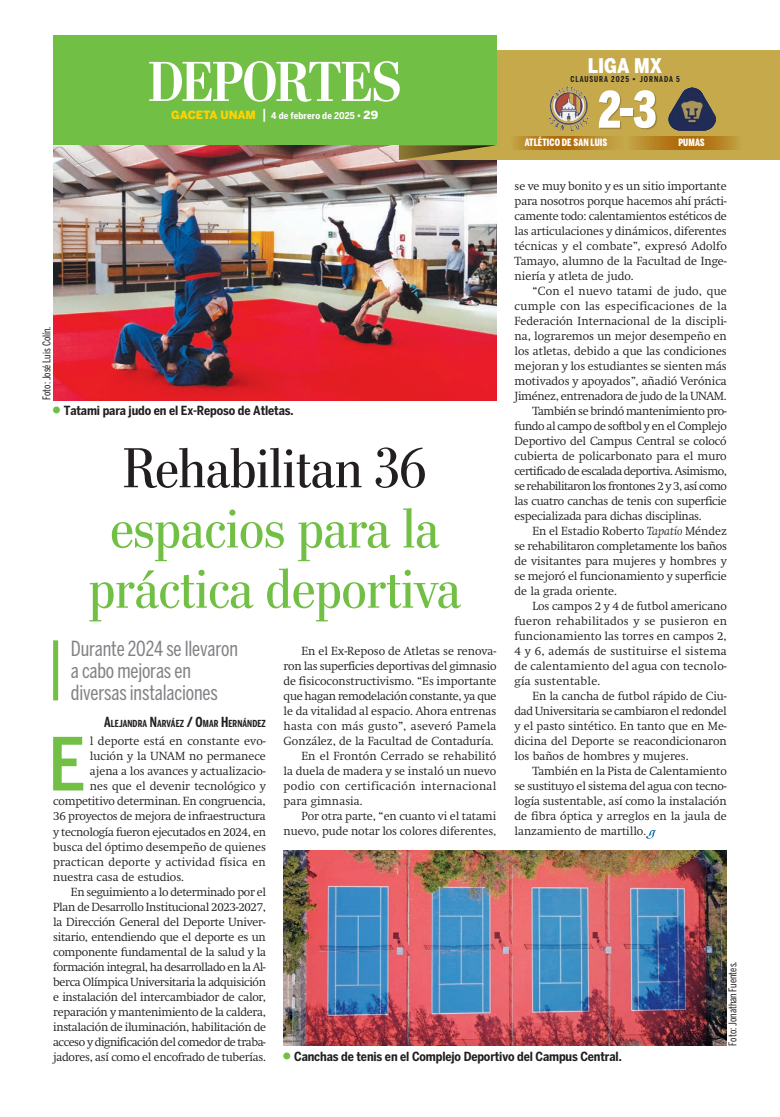
<style>
.page{position:relative;width:780px;height:1117px;background:#fff}
.page>*{position:absolute;margin:0;border:0;box-sizing:border-box;transform-origin:0 0}
.t1{font:500 72.38px "Benton Sans Cond";color:#71bf44}
.t2{font:56.25px/60.1px "Stilson";color:#71bf44;text-align:center}
.t3{font:56.25px "Stilson";color:#231f20}
.t4{font:700 56.25px "Stilson";letter-spacing:-.01em;color:#fff}
.t5{font:900 50px "Benton Sans Comp";color:#fff}
.t6{font:20.62px/21.9px "Benton Sans Comp";letter-spacing:-.01em;color:#808285}
.t7{font:900 20px "Benton Sans Cond";letter-spacing:-.005em;color:#fff}
.t8{font:700 12.5px "Benton Sans Cond";letter-spacing:-.01em;color:#231f20}
.t9{font:300 11.62px/15px "Swift";letter-spacing:-.005em;color:#231f20;text-align:justify}
.t10{font:300 11.62px "Swift";letter-spacing:-.025em;color:#231f20}
.t11{font:300 11.62px "Swift";letter-spacing:-.03em;color:#231f20}
.t12{font:300 11.62px "Swift";letter-spacing:.02em;color:#231f20}
.t13{font:300 11.62px "Swift";letter-spacing:.015em;color:#231f20}
.t14{font:300 11.62px "Swift";letter-spacing:-.04em;color:#231f20}
.t15{font:300 11.62px "Swift";letter-spacing:-.035em;color:#231f20}
.t16{font:300 11.62px "Swift";letter-spacing:.035em;color:#231f20}
.t17{font:300 11.62px "Swift";letter-spacing:.025em;color:#231f20}
.t18{font:10.62px "Benton Sans Comp";color:#231f20}
.t19{font:900 10px "Benton Sans Comp";letter-spacing:.01em;color:#fff}
.t20{font:700 9.62px "Benton Sans Comp";letter-spacing:.01em;color:#231f20}
.t21{font:700 9.38px "Benton Sans Cond";letter-spacing:.01em;color:#fff}
.t22{font:700 8.12px "Benton Sans Comp";letter-spacing:.115em;color:#231f20}
.s1{font-family:"Benton Sans";font-weight:900;font-size:11.25px;color:#fed304}
.s2{font-weight:500;font-size:13.75px}
.s3{font-family:"Benton Sans";font-weight:900}
.s4{font-family:"Benton Sans";font-weight:900;font-size:11.25px}
.s5{font-style:italic}
.s6{font-size:13.75px}
</style>
<div class="page">
<img style="left:53px;top:145px;width:443px;height:255px">
<div style="left:399px;top:50px;width:380px;height:110px;background:#c5a94a"></div>
<div style="left:53px;top:35px;width:443px;height:110px;background:#71bf44"></div>
<div style="left:53px;top:640px;width:5px;height:60px;background:#71bf44"></div>
<div style="left:599px;top:90px;width:58px;height:40px;background:#231f20;opacity:.3"></div>
<img style="left:549px;top:86px;width:40px;height:44px">
<svg style="left:516px;top:136px;width:96px;height:13px"></svg>
<svg style="left:633px;top:136px;width:104px;height:13px"></svg>
<svg style="left:399px;top:145px;width:97px;height:15px"></svg>
<img style="left:668px;top:87px;width:47px;height:44px">
<img style="left:283px;top:850px;width:443px;height:195px">
<svg style="left:646px;top:830px;width:10px;height:8px"></svg>
<h2 class="t4" style="left:148px;top:48px;width:254px">DEPORTES</h2>
<p class="t21" style="left:171px;top:110px;width:208px"><span class="s1">GACETA UNAM</span> <span class="s2">|</span> 4 de febrero de 2025 <span class="s3">•</span> <span class="s4">29</span></p>
<h3 class="t7" style="left:588px;top:54px;width:76px">LIGA MX</h3>
<p class="t22" style="left:570px;top:74px;width:111px">CLAUSURA 2025 <span class="s3">•</span> JORNADA 5</p>
<h3 class="t5" style="left:598px;top:80px;width:60px">2-3</h3>
<p class="t19" style="left:524px;top:137px;width:84px">ATLÉTICO DE SAN LUIS</p>
<p class="t19" style="left:678px;top:137px;width:28px">PUMAS</p>
<p class="t9" style="left:514px;top:178px;width:214px">se ve muy bonito y es un sitio importante para nosotros porque hacemos ahí prácti&shy;camente todo: calentamientos estéticos de las articulaciones y dinámicos, diferentes técnicas y el combate”, expresó Adolfo Tamayo, alumno de la Facultad de Inge&shy;niería y atleta de judo.</p>
<p class="t13" style="left:532px;top:284px;width:196px">“Con el nuevo tatami de judo, que</p>
<p class="t17" style="left:514px;top:299px;width:214px">cumple con las especificaciones de la</p>
<p class="t9" style="left:514px;top:313px;width:214px">Federación Internacional de la discipli-</p>
<p class="t9" style="left:514px;top:328px;width:214px">na, lograremos un mejor desempeño en</p>
<p class="t9" style="left:514px;top:343px;width:214px">los atletas, debido a que las condiciones</p>
<p class="t9" style="left:514px;top:358px;width:213px">mejoran y los estudiantes se sienten más</p>
<p class="t9" style="left:514px;top:373px;width:214px">motivados y apoyados”, añadió Verónica</p>
<p class="t10" style="left:514px;top:389px;width:214px">Jiménez, entrenadora de judo de la UNAM.</p>
<p class="t11" style="left:532px;top:404px;width:196px">También se brindó mantenimiento pro-</p>
<p class="t11" style="left:514px;top:419px;width:214px">fundo al campo de softbol y en el Complejo</p>
<p class="t9" style="left:514px;top:433px;width:214px">Deportivo del Campus Central se colocó</p>
<p class="t9" style="left:514px;top:448px;width:213px">cubierta de policarbonato para el muro</p>
<p class="t14" style="left:514px;top:464px;width:214px">certificado de escalada deportiva. Asimismo,</p>
<p class="t14" style="left:514px;top:479px;width:214px">se rehabilitaron los frontones 2 y 3, así como</p>
<p class="t9" style="left:514px;top:493px;width:214px">las cuatro canchas de tenis con superficie</p>
<p class="t9" style="left:514px;top:508px;width:189px">especializada para dichas disciplinas.</p>
<p class="t9" style="left:532px;top:523px;width:196px">En el Estadio Roberto <span class="s5">Tapatío</span> Méndez</p>
<p class="t9" style="left:514px;top:538px;width:214px">se rehabilitaron completamente los baños</p>
<p class="t9" style="left:514px;top:553px;width:214px">de visitantes para mujeres y hombres y</p>
<p class="t9" style="left:514px;top:568px;width:214px">se mejoró el funcionamiento y superficie</p>
<p class="t9" style="left:514px;top:583px;width:104px">de la grada oriente.</p>
<p class="t9" style="left:532px;top:598px;width:196px">Los campos 2 y 4 de futbol americano</p>
<p class="t12" style="left:514px;top:614px;width:214px">fueron rehabilitados y se pusieron en</p>
<p class="t9" style="left:514px;top:628px;width:214px">funcionamiento las torres en campos 2,</p>
<p class="t12" style="left:514px;top:644px;width:214px">4 y 6, además de sustituirse el sistema</p>
<p class="t13" style="left:514px;top:659px;width:214px">de calentamiento del agua con tecnolo-</p>
<p class="t12" style="left:514px;top:674px;width:87px">gía sustentable.</p>
<p class="t9" style="left:532px;top:688px;width:196px">En la cancha de futbol rápido de Ciu-</p>
<p class="t11" style="left:514px;top:704px;width:214px">dad Universitaria se cambiaron el redondel</p>
<p class="t9" style="left:514px;top:718px;width:214px">y el pasto sintético. En tanto que en Me-</p>
<p class="t9" style="left:514px;top:733px;width:214px">dicina del Deporte se reacondicionaron</p>
<p class="t9" style="left:514px;top:748px;width:175px">los baños de hombres y mujeres.</p>
<p class="t9" style="left:532px;top:763px;width:196px">También en la Pista de Calentamiento</p>
<p class="t9" style="left:514px;top:778px;width:214px">se sustituyo el sistema del agua con tecno-</p>
<p class="t9" style="left:514px;top:793px;width:213px">logía sustentable, así como la instalación</p>
<p class="t9" style="left:514px;top:808px;width:214px">de fibra óptica y arreglos en la jaula de</p>
<p class="t9" style="left:514px;top:823px;width:133px">lanzamiento de martillo.</p>
<p class="t18" style="left:40px;top:400px;width:75px;rotate:-90deg">Foto: José Luis Colín.</p>
<p class="t8" style="left:64px;top:403px;width:231px">Tatami para judo en el Ex-Reposo de Atletas.</p>
<h2 class="t3" style="left:123px;top:435px;width:305px">Rehabilitan 36</h2>
<h2 class="t2" style="left:89px;top:498px;width:373px">espacios para la práctica deportiva</h2>
<p class="t9" style="left:301px;top:643px;width:196px">En el Ex-Reposo de Atletas se renova-</p>
<p class="t9" style="left:283px;top:658px;width:214px">ron las superficies deportivas del gimnasio</p>
<p class="t9" style="left:283px;top:673px;width:214px">de fisicoconstructivismo. “Es importante</p>
<p class="t10" style="left:283px;top:689px;width:214px">que hagan remodelación constante, ya que</p>
<p class="t9" style="left:283px;top:703px;width:214px">le da vitalidad al espacio. Ahora entrenas</p>
<p class="t12" style="left:283px;top:719px;width:214px">hasta con más gusto”, aseveró Pamela</p>
<p class="t9" style="left:283px;top:733px;width:211px">González, de la Facultad de Contaduría.</p>
<p class="t9" style="left:301px;top:748px;width:196px">En el Frontón Cerrado se rehabilitó</p>
<p class="t9" style="left:283px;top:763px;width:214px">la duela de madera y se instaló un nuevo</p>
<p class="t16" style="left:283px;top:779px;width:214px">podio con certificación internacional</p>
<p class="t9" style="left:283px;top:793px;width:81px">para gimnasia.</p>
<p class="t9" style="left:301px;top:808px;width:196px">Por otra parte, “en cuanto vi el tatami</p>
<p class="t9" style="left:283px;top:823px;width:214px">nuevo, pude notar los colores diferentes,</p>
<h3 class="t6" style="left:71px;top:637px;width:169px">Durante 2024 se llevaron a cabo mejoras en diversas instalaciones</h3>
<p class="t20" style="left:104px;top:718px;width:163px"><span class="s6">A</span>LEJANDRA <span class="s6">N</span>ARVÁEZ <span class="s6">/ O</span>MAR <span class="s6">H</span>ERNÁNDEZ</p>
<h1 class="t1" style="left:48px;top:721px;width:39px">E</h1>
<p class="t9" style="left:90px;top:733px;width:177px">l deporte está en constante evo-</p>
<p class="t9" style="left:90px;top:748px;width:177px">lución y la UNAM no permanece</p>
<p class="t9" style="left:90px;top:763px;width:177px">ajena a los avances y actualizacio-</p>
<p class="t9" style="left:90px;top:778px;width:177px">nes que el devenir tecnológico y</p>
<p class="t9" style="left:53px;top:793px;width:214px">competitivo determinan. En congruencia,</p>
<p class="t9" style="left:53px;top:808px;width:214px">36 proyectos de mejora de infraestructura</p>
<p class="t10" style="left:53px;top:824px;width:214px">y tecnología fueron ejecutados en 2024, en</p>
<p class="t9" style="left:53px;top:838px;width:214px">busca del óptimo desempeño de quienes</p>
<p class="t13" style="left:53px;top:854px;width:214px">practican deporte y actividad física en</p>
<p class="t9" style="left:53px;top:868px;width:132px">nuestra casa de estudios.</p>
<p class="t11" style="left:71px;top:884px;width:196px">En seguimiento a lo determinado por el</p>
<p class="t10" style="left:53px;top:899px;width:214px">Plan de Desarrollo Institucional 2023-2027,</p>
<p class="t9" style="left:53px;top:913px;width:214px">la Dirección General del Deporte Univer-</p>
<p class="t9" style="left:53px;top:928px;width:214px">sitario, entendiendo que el deporte es un</p>
<p class="t9" style="left:53px;top:943px;width:214px">componente fundamental de la salud y la</p>
<p class="t15" style="left:53px;top:959px;width:214px">formación integral, ha desarrollado en la Al-</p>
<p class="t11" style="left:53px;top:974px;width:214px">berca Olímpica Universitaria la adquisición</p>
<p class="t9" style="left:53px;top:988px;width:214px">e instalación del intercambiador de calor,</p>
<p class="t9" style="left:53px;top:1003px;width:214px">reparación y mantenimiento de la caldera,</p>
<p class="t10" style="left:53px;top:1019px;width:214px">instalación de iluminación, habilitación de</p>
<p class="t15" style="left:53px;top:1034px;width:214px">acceso y dignificación del comedor de traba-</p>
<p class="t9" style="left:53px;top:1048px;width:214px">jadores, así como el encofrado de tuberías.</p>
<p class="t18" style="left:726px;top:1045px;width:86px;rotate:-90deg">Foto: Jonathan Fuentes.</p>
<p class="t8" style="left:294px;top:1048px;width:329px">Canchas de tenis en el Complejo Deportivo del Campus Central.</p>
</div>
